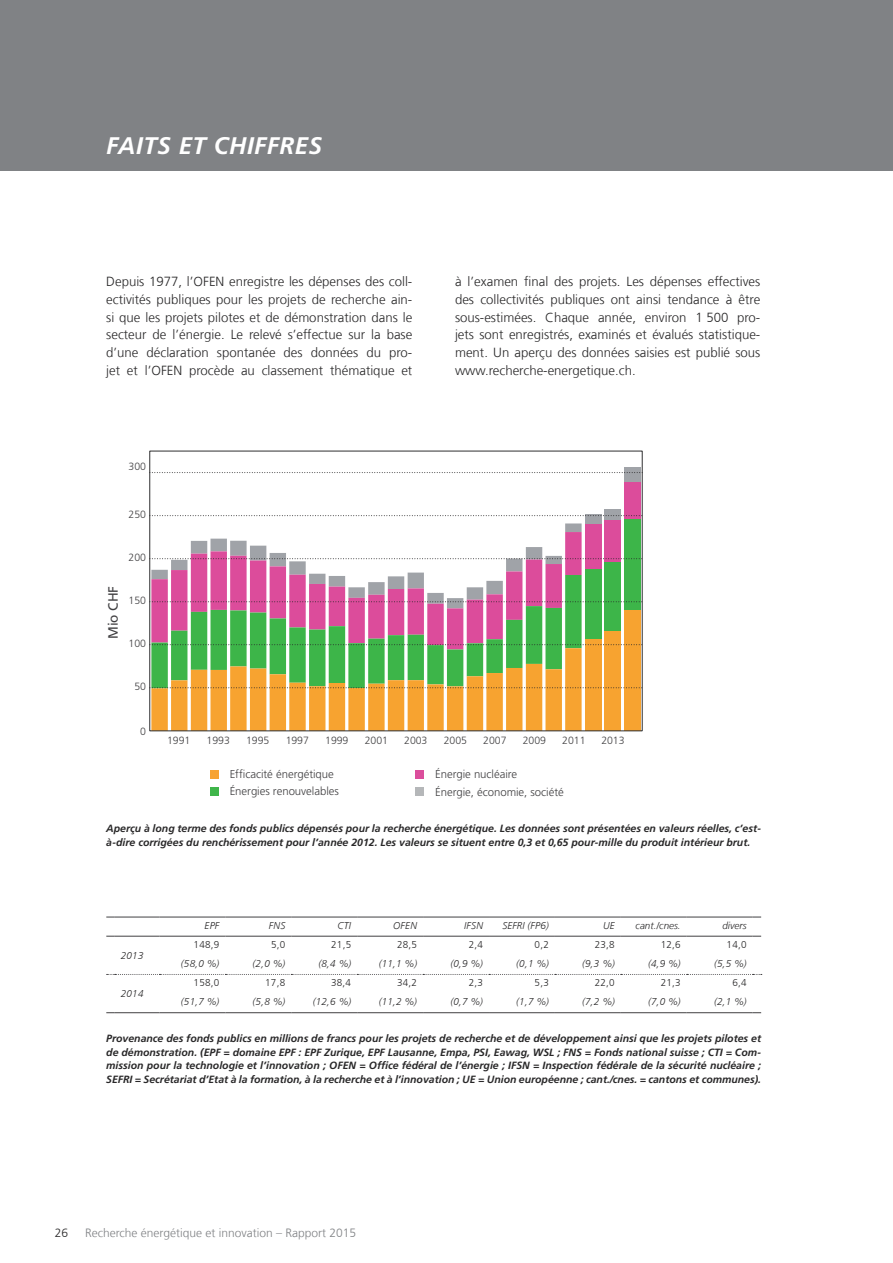
<style>
.page{position:relative;width:893px;height:1263px;background:#fff}
.page>*{position:absolute;margin:0;border:0;box-sizing:border-box;transform-origin:0 0}
.t1{font:italic 700 24px "Frutiger LT Com";color:#fff}
.t2{font:13.5px "Frutiger LT Com";color:#414042}
.t3{font:300 13.2px/17.7px "Frutiger LT Com";color:#292829;text-align:justify}
.t4{font:300 12px "Frutiger LT Com";color:#808285}
.t5{font:300 12px "Frutiger LT Com";color:#292829}
.t6{font:300 11.4px/17.2px "Frutiger LT Com";letter-spacing:-.005em;color:#414042}
.t7{font:italic 700 10.5px/13.5px "Frutiger LT Com";color:#292829}
.t8{font:300 10.5px "Frutiger LT Com";letter-spacing:-.005em;color:#414042}
.t9{font:italic 300 9.9px "Frutiger LT Com";letter-spacing:.025em;color:#292829}
.t10{font:300 9.9px "Frutiger LT Com";letter-spacing:.025em;color:#292829}
.t11{font:italic 300 9.9px "Frutiger LT Com";color:#292829}
</style>
<div class="page">
<div style="left:0;top:0;width:893px;height:170px;background:#808285"></div>
<div style="left:210px;top:770px;width:9px;height:9px;background:#f7a331"></div>
<div style="left:210px;top:787px;width:9px;height:9px;background:#3fb54a"></div>
<div style="left:415px;top:770px;width:9px;height:9px;background:#db4e9c"></div>
<div style="left:415px;top:787px;width:9px;height:9px;background:#b5b7b9"></div>
<svg style="left:149px;top:451px;width:494px;height:280px"></svg>
<hr style="left:115px;top:917px;width:44px;height:1px;background:#414042">
<hr style="left:159px;top:917px;width:66px;height:1px;background:#414042">
<hr style="left:225px;top:917px;width:66px;height:1px;background:#414042">
<hr style="left:291px;top:917px;width:66px;height:1px;background:#414042">
<hr style="left:357px;top:917px;width:66px;height:1px;background:#414042">
<hr style="left:423px;top:917px;width:66px;height:1px;background:#414042">
<hr style="left:489px;top:917px;width:66px;height:1px;background:#414042">
<hr style="left:555px;top:917px;width:66px;height:1px;background:#414042">
<hr style="left:621px;top:917px;width:66px;height:1px;background:#414042">
<hr style="left:687px;top:917px;width:66px;height:1px;background:#414042">
<hr style="left:115px;top:936px;width:44px;height:1px;background:#414042">
<hr style="left:115px;top:1012px;width:44px;height:1px;background:#414042">
<hr style="left:159px;top:1012px;width:66px;height:1px;background:#414042">
<hr style="left:225px;top:1012px;width:66px;height:1px;background:#414042">
<hr style="left:291px;top:1012px;width:66px;height:1px;background:#414042">
<hr style="left:357px;top:1012px;width:66px;height:1px;background:#414042">
<hr style="left:423px;top:1012px;width:66px;height:1px;background:#414042">
<hr style="left:489px;top:1012px;width:66px;height:1px;background:#414042">
<hr style="left:555px;top:1012px;width:66px;height:1px;background:#414042">
<hr style="left:621px;top:1012px;width:66px;height:1px;background:#414042">
<hr style="left:687px;top:1012px;width:66px;height:1px;background:#414042">
<hr style="left:159px;top:936px;width:66px;height:1px;background:#414042">
<hr style="left:225px;top:936px;width:66px;height:1px;background:#414042">
<hr style="left:291px;top:936px;width:66px;height:1px;background:#414042">
<hr style="left:357px;top:936px;width:66px;height:1px;background:#414042">
<hr style="left:423px;top:936px;width:66px;height:1px;background:#414042">
<hr style="left:489px;top:936px;width:66px;height:1px;background:#414042">
<hr style="left:555px;top:936px;width:66px;height:1px;background:#414042">
<hr style="left:621px;top:936px;width:66px;height:1px;background:#414042">
<hr style="left:687px;top:936px;width:66px;height:1px;background:#414042">
<svg style="left:107px;top:974px;width:655px;height:1px"></svg>
<h1 class="t1" style="left:106px;top:131px;width:14px">Faits</h1>
<h1 class="t1" style="left:179px;top:131px;width:116px">et chiffres</h1>
<p class="t3" style="left:106px;top:273px;width:308px">Depuis 1977, l’OFEN enregistre les dépenses des coll&shy;ectivités publiques pour les projets de recherche ain&shy;si que les projets pilotes et de démonstration dans le secteur de l’énergie. Le relevé s’effectue sur la base d’une déclaration spontanée des données du pro&shy;jet et l’OFEN procède au classement thématique et</p>
<p class="t3" style="left:455px;top:273px;width:307px">à l’examen final des projets. Les dépenses effectives des collectivités publiques ont ainsi tendance à être sous-estimées. Chaque année, environ 1 500 pro&shy;jets sont enregistrés, examinés et évalués statistique&shy;ment. Un aperçu des données saisies est publié sous www.recherche-energetique.ch.</p>
<p class="t8" style="left:129px;top:460px;width:19px">300</p>
<p class="t8" style="left:129px;top:508px;width:19px">250</p>
<p class="t2" style="left:105px;top:639px;width:55px;rotate:-90deg">Mio CHF</p>
<p class="t8" style="left:129px;top:551px;width:19px">200</p>
<p class="t8" style="left:129px;top:594px;width:19px">150</p>
<p class="t8" style="left:129px;top:637px;width:19px">100</p>
<p class="t8" style="left:134px;top:680px;width:13px">50</p>
<p class="t8" style="left:140px;top:725px;width:7px">0</p>
<p class="t8" style="left:167px;top:734px;width:25px">1991</p>
<p class="t8" style="left:207px;top:734px;width:25px">1993</p>
<p class="t8" style="left:246px;top:734px;width:25px">1995</p>
<p class="t8" style="left:286px;top:734px;width:25px">1997</p>
<p class="t8" style="left:325px;top:734px;width:25px">1999</p>
<p class="t8" style="left:365px;top:734px;width:25px">2001</p>
<p class="t8" style="left:404px;top:734px;width:25px">2003</p>
<p class="t8" style="left:444px;top:734px;width:25px">2005</p>
<p class="t8" style="left:483px;top:734px;width:25px">2007</p>
<p class="t8" style="left:523px;top:734px;width:25px">2009</p>
<p class="t8" style="left:562px;top:734px;width:25px">2011</p>
<p class="t8" style="left:601px;top:734px;width:25px">2013</p>
<p class="t6" style="left:230px;top:766px;width:111px">Efficacité énergétique<br>Énergies renouvelables</p>
<p class="t6" style="left:435px;top:766px;width:84px">Énergie nucléaire</p>
<p class="t6" style="left:435px;top:783px;width:130px">Énergie, économie, société</p>
<p class="t7" style="left:106px;top:822px;width:656px">Aperçu à long terme des fonds publics dépensés pour la recherche énergétique. Les données sont présentées en valeurs réelles, c’est&shy;à-dire corrigées du renchérissement pour l’année 2012. Les valeurs se situent entre 0,3 et 0,65 pour-mille du produit intérieur brut.</p>
<p class="t9" style="left:121px;top:950px;width:24px">2013</p>
<p class="t9" style="left:121px;top:988px;width:24px">2014</p>
<p class="t9" style="left:205px;top:919px;width:16px">EPF</p>
<p class="t9" style="left:269px;top:919px;width:18px">FNS</p>
<p class="t9" style="left:337px;top:919px;width:15px">CTI</p>
<p class="t9" style="left:393px;top:919px;width:25px">OFEN</p>
<p class="t9" style="left:464px;top:919px;width:20px">IFSN</p>
<p class="t11" style="left:503px;top:919px;width:48px">SEFRI (FP6)</p>
<p class="t9" style="left:603px;top:919px;width:13px">UE</p>
<p class="t11" style="left:636px;top:919px;width:47px">cant./cnes.</p>
<p class="t9" style="left:722px;top:919px;width:26px">divers</p>
<p class="t10" style="left:194px;top:939px;width:27px">148,9</p>
<p class="t10" style="left:271px;top:939px;width:16px">5,0</p>
<p class="t10" style="left:331px;top:939px;width:22px">21,5</p>
<p class="t10" style="left:397px;top:939px;width:22px">28,5</p>
<p class="t10" style="left:469px;top:939px;width:16px">2,4</p>
<p class="t10" style="left:535px;top:939px;width:16px">0,2</p>
<p class="t10" style="left:595px;top:939px;width:22px">23,8</p>
<p class="t10" style="left:661px;top:939px;width:22px">12,6</p>
<p class="t10" style="left:727px;top:939px;width:22px">14,0</p>
<p class="t9" style="left:181px;top:958px;width:40px">(58,0 %)</p>
<p class="t9" style="left:253px;top:958px;width:34px">(2,0 %)</p>
<p class="t9" style="left:319px;top:958px;width:34px">(8,4 %)</p>
<p class="t9" style="left:379px;top:958px;width:40px">(11,1 %)</p>
<p class="t9" style="left:450px;top:958px;width:34px">(0,9 %)</p>
<p class="t9" style="left:516px;top:958px;width:34px">(0,1 %)</p>
<p class="t9" style="left:582px;top:958px;width:34px">(9,3 %)</p>
<p class="t9" style="left:648px;top:958px;width:34px">(4,9 %)</p>
<p class="t9" style="left:714px;top:958px;width:34px">(5,5 %)</p>
<p class="t10" style="left:194px;top:977px;width:27px">158,0</p>
<p class="t10" style="left:265px;top:977px;width:22px">17,8</p>
<p class="t10" style="left:331px;top:977px;width:22px">38,4</p>
<p class="t10" style="left:397px;top:977px;width:22px">34,2</p>
<p class="t10" style="left:469px;top:977px;width:16px">2,3</p>
<p class="t10" style="left:535px;top:977px;width:16px">5,3</p>
<p class="t10" style="left:595px;top:977px;width:22px">22,0</p>
<p class="t10" style="left:661px;top:977px;width:22px">21,3</p>
<p class="t10" style="left:732px;top:977px;width:16px">6,4</p>
<p class="t9" style="left:181px;top:996px;width:40px">(51,7 %)</p>
<p class="t9" style="left:253px;top:996px;width:34px">(5,8 %)</p>
<p class="t9" style="left:313px;top:996px;width:40px">(12,6 %)</p>
<p class="t9" style="left:379px;top:996px;width:40px">(11,2 %)</p>
<p class="t9" style="left:450px;top:996px;width:34px">(0,7 %)</p>
<p class="t9" style="left:516px;top:996px;width:34px">(1,7 %)</p>
<p class="t9" style="left:582px;top:996px;width:34px">(7,2 %)</p>
<p class="t9" style="left:648px;top:996px;width:34px">(7,0 %)</p>
<p class="t9" style="left:714px;top:996px;width:34px">(2,1 %)</p>
<p class="t7" style="left:106px;top:1032px;width:656px;text-align:justify">Provenance des fonds publics en millions de francs pour les projets de recherche et de développement ainsi que les projets pilotes et de démonstration. (EPF = domaine EPF : EPF Zurique, EPF Lausanne, Empa, PSI, Eawag, WSL ; FNS = Fonds national suisse ; CTI = Com&shy;mission pour la technologie et l’innovation ; OFEN = Office fédéral de l’énergie ; IFSN = Inspection fédérale de la sécurité nucléaire ; SEFRI = Secrétariat d’Etat à la formation, à la recherche et à l’innovation ; UE = Union européenne ; cant./cnes. = cantons et communes).</p>
<p class="t5" style="left:55px;top:1226px;width:15px">26</p>
<p class="t4" style="left:85px;top:1226px;width:273px">Recherche énergétique et innovation – Rapport 2015</p>
</div>
